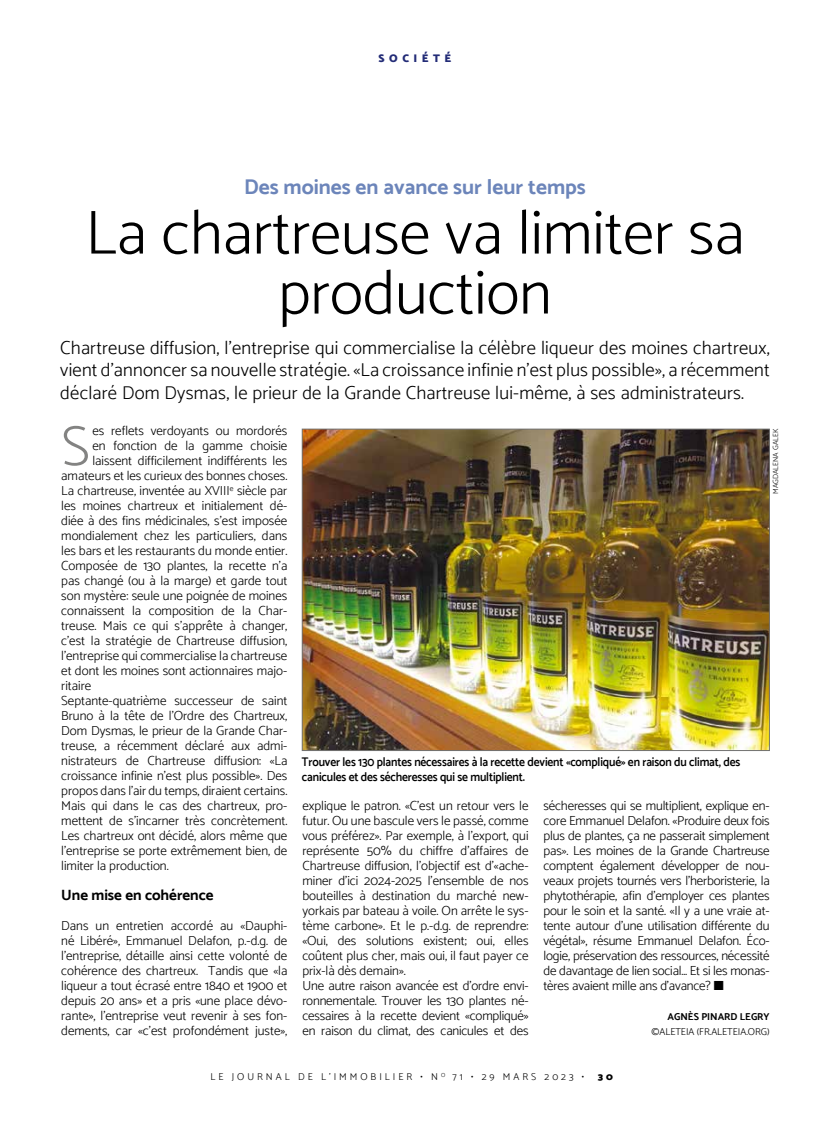
<style>
.page{position:relative;width:830px;height:1134px;background:#fff}
.page>*{position:absolute;margin:0;border:0;box-sizing:border-box;transform-origin:0 0}
.t1{font:300 62.5px/60px "Catamaran";color:#000;text-align:center}
.t2{font:300 56.38px "Catamaran";color:#838382}
.t3{font:700 21.25px "Catamaran";color:#6c85ba}
.t4{font:300 18.75px/22.5px "Catamaran";letter-spacing:.01em;color:#000;text-align:justify}
.t5{font:700 15px "Catamaran";color:#000}
.t6{font:300 13.12px/15px "Catamaran";color:#000;text-align:justify}
.t7{font:600 12.5px/15px "Catamaran";letter-spacing:-.01em;color:#000;scale:.92 1}
.t8{font:900 11.25px "Catamaran";letter-spacing:.4em;color:#232c77}
.t9{font:300 10px "Catamaran";letter-spacing:.3em;color:#000}
.t10{font:300 10px "Catamaran";color:#000}
.t11{font:700 10px "Catamaran";color:#000}
.t12{font:900 10px "Catamaran";color:#000}
.t13{font:300 7.5px "Catamaran";letter-spacing:.01em;color:#000}
</style>
<div class="page">
<img style="left:304px;top:431px;width:463px;height:318px">
<div style="left:302px;top:429px;width:467px;height:322px;border:1px solid #727271"></div>
<p class="t8" style="left:378px;top:51px;width:74px">SOCIÉTÉ</p>
<h3 class="t3" style="left:244px;top:174px;width:343px">Des moines en avance sur leur temps</h3>
<h1 class="t1" style="left:85px;top:202px;width:660px">La chartreuse va limiter sa production</h1>
<p class="t4" style="left:60px;top:336px;width:710px">Chartreuse diffusion, l’entreprise qui commercialise la célèbre liqueur des moines chartreux, vient d’annoncer sa nouvelle stratégie. «La croissance infinie n’est plus possible», a récemment déclaré Dom Dysmas, le prieur de la Grande Chartreuse lui-même, à ses administrateurs.</p>
<h2 class="t2" style="left:61px;top:413px;width:30px">S</h2>
<p class="t6" style="left:92px;top:423px;width:196px">es reflets verdoyants ou mordorés</p>
<p class="t6" style="left:92px;top:438px;width:196px">en fonction de la gamme choisie</p>
<p class="t6" style="left:92px;top:453px;width:196px">laissent difficilement indifférents les</p>
<p class="t6" style="left:61px;top:468px;width:227px">amateurs et les curieux des bonnes choses.</p>
<p class="t6" style="left:61px;top:483px;width:227px">La chartreuse, inventée au XVIII<sup>e</sup> siècle par</p>
<p class="t6" style="left:61px;top:498px;width:227px">les moines chartreux et initialement dé-</p>
<p class="t6" style="left:61px;top:513px;width:227px">diée à des fins médicinales, s’est imposée</p>
<p class="t6" style="left:61px;top:528px;width:227px">mondialement chez les particuliers, dans</p>
<p class="t6" style="left:61px;top:543px;width:227px">les bars et les restaurants du monde entier.</p>
<p class="t6" style="left:61px;top:558px;width:227px">Composée de 130 plantes, la recette n’a</p>
<p class="t6" style="left:61px;top:573px;width:227px">pas changé (ou à la marge) et garde tout</p>
<p class="t6" style="left:61px;top:588px;width:227px">son mystère: seule une poignée de moines</p>
<p class="t6" style="left:61px;top:603px;width:227px">connaissent la composition de la Char-</p>
<p class="t6" style="left:61px;top:618px;width:227px">treuse. Mais ce qui s’apprête à changer,</p>
<p class="t6" style="left:61px;top:633px;width:227px">c’est la stratégie de Chartreuse diffusion,</p>
<p class="t6" style="left:61px;top:648px;width:227px">l’entreprise qui commercialise la chartreuse</p>
<p class="t6" style="left:61px;top:663px;width:227px">et dont les moines sont actionnaires majo-</p>
<p class="t6" style="left:61px;top:678px;width:31px">ritaire</p>
<p class="t6" style="left:61px;top:693px;width:227px">Septante-quatrième successeur de saint</p>
<p class="t6" style="left:61px;top:708px;width:227px">Bruno à la tête de l’Ordre des Chartreux,</p>
<p class="t6" style="left:61px;top:723px;width:227px">Dom Dysmas, le prieur de la Grande Char-</p>
<p class="t6" style="left:61px;top:738px;width:227px">treuse, a récemment déclaré aux admi-</p>
<p class="t6" style="left:61px;top:753px;width:227px">nistrateurs de Chartreuse diffusion: «La</p>
<p class="t6" style="left:61px;top:768px;width:227px">croissance infinie n’est plus possible». Des</p>
<p class="t6" style="left:61px;top:783px;width:227px">propos dans l’air du temps, diraient certains.</p>
<p class="t6" style="left:61px;top:798px;width:227px">Mais qui dans le cas des chartreux, pro-</p>
<p class="t6" style="left:61px;top:813px;width:227px">mettent de s’incarner très concrètement.</p>
<p class="t6" style="left:61px;top:828px;width:227px">Les chartreux ont décidé, alors même que</p>
<p class="t6" style="left:61px;top:843px;width:227px">l’entreprise se porte extrêmement bien, de</p>
<p class="t6" style="left:61px;top:858px;width:109px">limiter la production.</p>
<p class="t5" style="left:61px;top:886px;width:154px">Une mise en cohérence</p>
<p class="t6" style="left:61px;top:918px;width:227px">Dans un entretien accordé au «Dauphi&shy;né Libéré», Emmanuel Delafon, p.-d.g. de l’entreprise, détaille ainsi cette volonté de cohérence des chartreux. Tandis que «la liqueur a tout écrasé entre 1840 et 1900 et depuis 20 ans» et a pris «une place dévo&shy;rante», l’entreprise veut revenir à ses fon&shy;dements, car «c’est profondément juste»,</p>
<p class="t13" style="left:770px;top:494px;width:67px;rotate:-90deg">MAGDALENA GALEK</p>
<p class="t7" style="left:302px;top:754px;width:478px">Trouver les 130 plantes nécessaires à la recette devient «compliqué» en raison du climat, des canicules et des sécheresses qui se multiplient.</p>
<p class="t6" style="left:302px;top:798px;width:227px;text-align:left">explique le patron. «C’est un retour vers le futur. Ou une bascule vers le passé, comme vous préférez». Par exemple, à l’export, qui représente 50% du chiffre d’affaires de Chartreuse diffusion, l’objectif est d’«ache&shy;miner d’ici 2024-2025 l’ensemble de nos bouteilles à destination du marché new&shy;yorkais par bateau à voile. On arrête le sys&shy;tème carbone». Et le p.-d.g. de reprendre: «Oui, des solutions existent; oui, elles coûtent plus cher, mais oui, il faut payer ce prix-là dès demain».<br>Une autre raison avancée est d’ordre envi&shy;ronnementale. Trouver les 130 plantes né&shy;cessaires à la recette devient «compliqué» en raison du climat, des canicules et des</p>
<p class="t6" style="left:543px;top:798px;width:227px">sécheresses qui se multiplient, explique en&shy;core Emmanuel Delafon. «Produire deux fois plus de plantes, ça ne passerait simplement pas». Les moines de la Grande Chartreuse comptent également développer de nou&shy;veaux projets tournés vers l’herboristerie, la phytothérapie, afin d’employer ces plantes pour le soin et la santé. «Il y a une vraie at&shy;tente autour d’une utilisation différente du végétal», résume Emmanuel Delafon. Éco&shy;logie, préservation des ressources, nécessité de davantage de lien social… Et si les monas&shy;tères avaient mille ans d’avance? ■</p>
<p class="t11" style="left:667px;top:1011px;width:103px">AGNÈS PINARD LEGRY</p>
<p class="t10" style="left:651px;top:1026px;width:120px">©ALETEIA (FR.ALETEIA.ORG)</p>
<p class="t9" style="left:210px;top:1071px;width:375px">LE JOURNAL DE L’IMMOBILIER • N <sup>O</sup> 71 • 29 MARS 2023 •</p>
<p class="t12" style="left:597px;top:1071px;width:17px">3 0</p>
</div>
